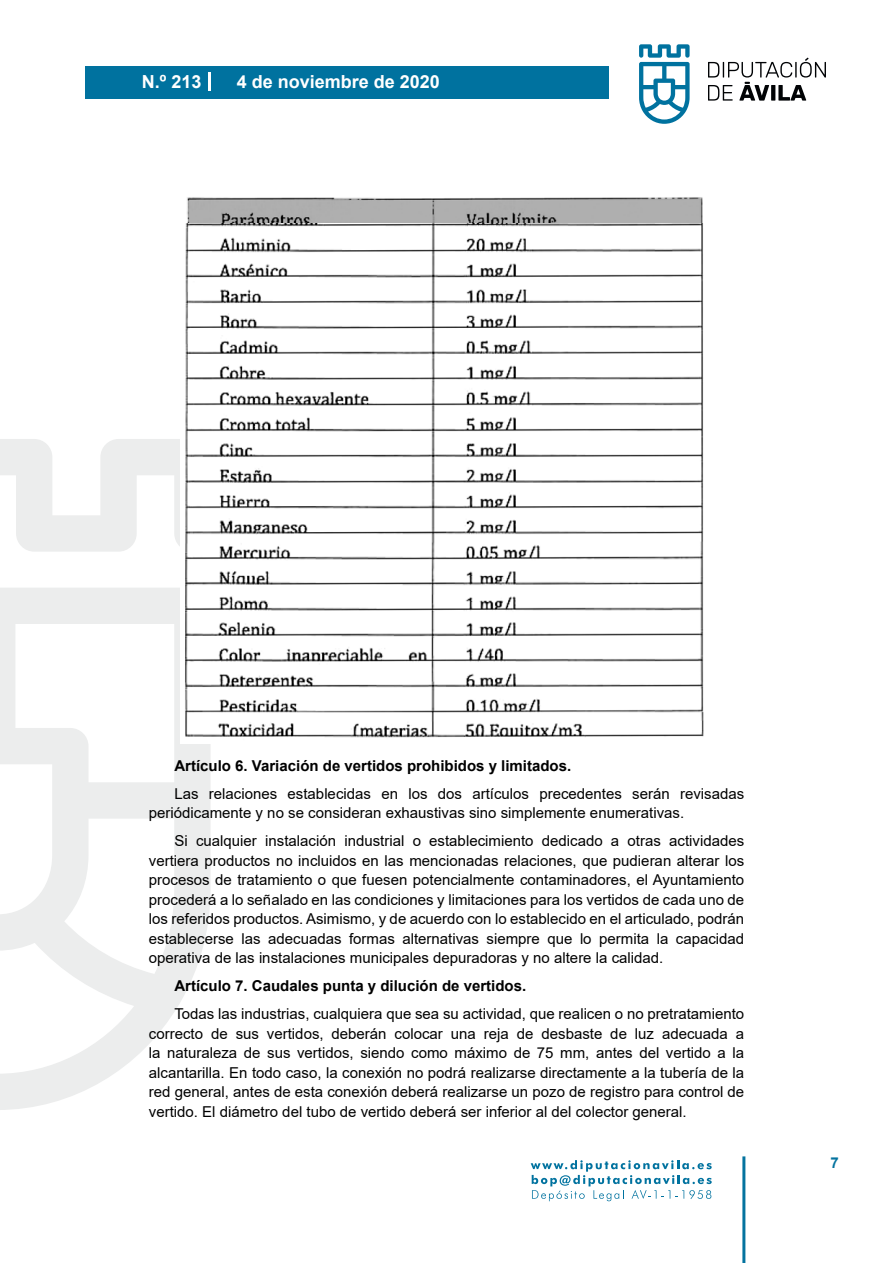
<style>
.page{position:relative;width:893px;height:1263px;background:#fff}
.page>*{position:absolute;margin:0;border:0;box-sizing:border-box;transform-origin:0 0}
.t1{font:700 18px "Arial";color:#fff}
.t2{font:15px/19.5px "Arial";color:#000;text-align:justify}
.t3{font:700 15px "Arial";color:#000}
.t4{font:700 15px "Arial";color:#04739f}
</style>
<div class="page">
<svg style="left:531px;top:1160px;width:181px;height:41px"></svg>
<div style="left:85px;top:66px;width:523px;height:33px;background:#00729f"></div>
<svg style="left:639px;top:44px;width:51px;height:80px"></svg>
<svg style="left:708px;top:58px;width:118px;height:43px"></svg>
<hr style="left:742px;top:1156px;width:3px;height:107px;background:#04739f">
<svg style="left:208px;top:72px;width:2px;height:18px"></svg>
<svg style="left:0;top:439px;width:211px;height:671px"></svg>
<img style="left:185px;top:197px;width:518px;height:27px">
<img style="left:181px;top:224px;width:523px;height:520px">
<p class="t1" style="left:142px;top:69px;width:61px">N.º 213</p>
<p class="t1" style="left:237px;top:69px;width:205px">4 de noviembre de 2020</p>
<p class="t3" style="left:174px;top:755px;width:398px">Artículo 6. Variación de vertidos prohibidos y limitados.</p>
<p class="t2" style="left:149px;top:784px;width:597px;text-indent:26px">Las relaciones establecidas en los dos artículos precedentes serán revisadas periódicamente y no se consideran exhaustivas sino simplemente enumerativas.</p>
<p class="t2" style="left:149px;top:831px;width:597px;text-indent:26px">Si cualquier instalación industrial o establecimiento dedicado a otras actividades vertiera productos no incluidos en las mencionadas relaciones, que pudieran alterar los procesos de tratamiento o que fuesen potencialmente contaminadores, el Ayuntamiento procederá a lo señalado en las condiciones y limitaciones para los vertidos de cada uno de los referidos productos. Asimismo, y de acuerdo con lo establecido en el articulado, podrán establecerse las adecuadas formas alternativas siempre que lo permita la capacidad operativa de las instalaciones municipales depuradoras y no altere la calidad.</p>
<p class="t3" style="left:174px;top:975px;width:353px">Artículo 7. Caudales punta y dilución de vertidos.</p>
<p class="t2" style="left:149px;top:1004px;width:597px;text-indent:26px">Todas las industrias, cualquiera que sea su actividad, que realicen o no pretratamiento correcto de sus vertidos, deberán colocar una reja de desbaste de luz adecuada a la naturaleza de sus vertidos, siendo como máximo de 75 mm, antes del vertido a la alcantarilla. En todo caso, la conexión no podrá realizarse directamente a la tubería de la red general, antes de esta conexión deberá realizarse un pozo de registro para control de vertido. El diámetro del tubo de vertido deberá ser inferior al del colector general.</p>
<p class="t4" style="left:831px;top:1152px;width:10px">7</p>
</div>
